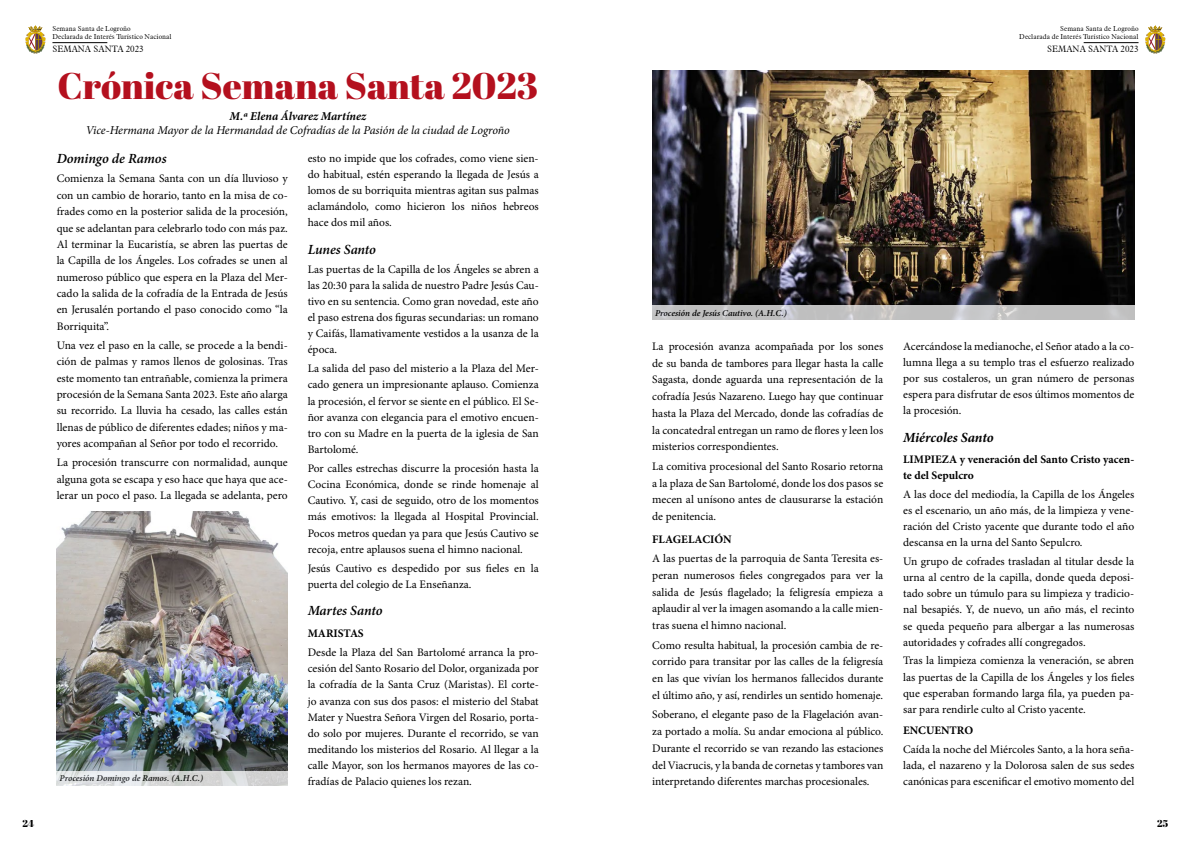
<style>
.page{position:relative;width:1191px;height:842px;background:#fff}
.page>*{position:absolute;margin:0;border:0;box-sizing:border-box;transform-origin:0 0}
.t1{font:37px "Abril Fatface";color:#b4101e}
.t2{font:italic 600 14px "Minion Pro";letter-spacing:-.01em;color:#000}
.t3{font:italic 700 14px "Minion Pro";letter-spacing:-.005em;color:#000}
.t4{font:italic 12px "Minion Pro";letter-spacing:-.005em;color:#000}
.t5{font:italic 700 12px "Minion Pro";letter-spacing:-.005em;color:#000}
.t6{font:11.5px/16.1px "Minion Pro";color:#000;text-align:justify}
.t7{font:700 11.5px/16.1px "Minion Pro";color:#000}
.t8{font:10px "Abril Fatface";color:#000}
.t9{font:italic 600 9px "Minion Pro";color:#000}
.t10{font:300 9px "Aldine 721 BT";color:#000}
.t11{font:300 7px/8.4px "Aldine 721 BT";color:#000}
</style>
<div class="page">
<svg style="left:25px;top:26px;width:21px;height:28px"></svg>
<hr style="left:52px;top:42px;width:55px;height:1px;background:#000">
<svg style="left:1145px;top:26px;width:20px;height:28px"></svg>
<hr style="left:1083px;top:42px;width:55px;height:1px;background:#000">
<img style="left:57px;top:512px;width:231px;height:259px">
<svg style="left:57px;top:771px;width:231px;height:14px;background:#dadcdd"></svg>
<img style="left:652px;top:71px;width:482px;height:234px">
<svg style="left:652px;top:305px;width:482px;height:14px;background:#c2c2c3"></svg>
<p class="t11" style="left:52px;top:24px;width:121px">Semana Santa de Logroño<br>Declarada de Interés Turístico Nacional</p>
<p class="t10" style="left:52px;top:43px;width:93px">SEMANA SANTA 2023</p>
<h1 class="t1" style="left:57px;top:60px;width:482px">Crónica Semana Santa 2023</h1>
<p class="t5" style="left:229px;top:108px;width:138px">M.ª Elena Álvarez Martínez</p>
<p class="t4" style="left:86px;top:122px;width:425px">Vice-Hermana Mayor de la Hermandad de Cofradías de la Pasión de la ciudad de Logroño</p>
<p class="t2" style="left:57px;top:149px;width:111px">Domingo de Ramos</p>
<p class="t6" style="left:57px;top:171px;width:233px;line-height:16.4px">Comienza la Semana Santa con un día lluvioso y con un cambio de horario, tanto en la misa de co&shy;frades como en la posterior salida de la procesión, que se adelantan para celebrarlo todo con más paz.<br>Al terminar la Eucaristía, se abren las puertas de la Capilla de los Ángeles. Los cofrades se unen al numeroso público que espera en la Plaza del Mer&shy;cado la salida de la cofradía de la Entrada de Jesús en Jerusalén portando el paso conocido como “la Borriquita”.</p>
<p class="t6" style="left:57px;top:337px;width:233px;line-height:16.4px">Una vez el paso en la calle, se procede a la bendi&shy;ción de palmas y ramos llenos de golosinas. Tras este momento tan entrañable, comienza la primera procesión de la Semana Santa 2023. Este año alarga su recorrido. La lluvia ha cesado, las calles están llenas de público de diferentes edades; niños y ma&shy;yores acompañan al Señor por todo el recorrido.</p>
<p class="t6" style="left:57px;top:455px;width:233px;line-height:16.4px">La procesión transcurre con normalidad, aunque alguna gota se escapa y eso hace que haya que ace&shy;lerar un poco el paso. La llegada se adelanta, pero</p>
<p class="t9" style="left:60px;top:772px;width:145px">Procesión Domingo de Ramos. (A.H.C.)</p>
<p class="t6" style="left:308px;top:150px;width:233px">esto no impide que los cofrades, como viene sien&shy;do habitual, estén esperando la llegada de Jesús a lomos de su borriquita mientras agitan sus palmas aclamándolo, como hicieron los niños hebreos hace dos mil años.</p>
<p class="t2" style="left:308px;top:239px;width:70px">Lunes Santo</p>
<p class="t6" style="left:308px;top:261px;width:233px">Las puertas de la Capilla de los Ángeles se abren a las 20:30 para la salida de nuestro Padre Jesús Cau&shy;tivo en su sentencia. Como gran novedad, este año el paso estrena dos figuras secundarias: un romano y Caifás, llamativamente vestidos a la usanza de la época.</p>
<p class="t6" style="left:308px;top:361px;width:233px">La salida del paso del misterio a la Plaza del Mer&shy;cado genera un impresionante aplauso. Comienza la procesión, el fervor se siente en el público. El Se&shy;ñor avanza con elegancia para el emotivo encuen&shy;tro con su Madre en la puerta de la iglesia de San Bartolomé.</p>
<p class="t6" style="left:308px;top:461px;width:233px">Por calles estrechas discurre la procesión hasta la Cocina Económica, donde se rinde homenaje al Cautivo. Y, casi de seguido, otro de los momentos más emotivos: la llegada al Hospital Provincial.<br>Pocos metros quedan ya para que Jesús Cautivo se recoja, entre aplausos suena el himno nacional.</p>
<p class="t6" style="left:308px;top:560px;width:233px">Jesús Cautivo es despedido por sus fieles en la puerta del colegio de La Enseñanza.</p>
<p class="t2" style="left:308px;top:601px;width:76px">Martes Santo</p>
<p class="t7" style="left:308px;top:625px;width:58px">MARISTAS</p>
<p class="t6" style="left:308px;top:645px;width:233px">Desde la Plaza del San Bartolomé arranca la pro&shy;cesión del Santo Rosario del Dolor, organizada por la cofradía de la Santa Cruz (Maristas). El corte&shy;jo avanza con sus dos pasos: el misterio del Stabat Mater y Nuestra Señora Virgen del Rosario, porta&shy;do solo por mujeres. Durante el recorrido, se van meditando los misterios del Rosario. Al llegar a la calle Mayor, son los hermanos mayores de las co&shy;fradías de Palacio quienes los rezan.</p>
<p class="t11" style="left:1019px;top:24px;width:121px;text-align:right">Semana Santa de Logroño<br>Declarada de Interés Turístico Nacional</p>
<p class="t10" style="left:1047px;top:43px;width:93px">SEMANA SANTA 2023</p>
<p class="t9" style="left:655px;top:306px;width:133px">Procesión de Jesús Cautivo. (A.H.C.)</p>
<p class="t6" style="left:652px;top:338px;width:233px;line-height:16.7px">La procesión avanza acompañada por los sones de su banda de tambores para llegar hasta la calle Sagasta, donde aguarda una representación de la cofradía Jesús Nazareno. Luego hay que continuar hasta la Plaza del Mercado, donde las cofradías de la concatedral entregan un ramo de flores y leen los misterios correspondientes.</p>
<p class="t6" style="left:652px;top:458px;width:233px;line-height:16.7px">La comitiva procesional del Santo Rosario retorna a la plaza de San Bartolomé, donde los dos pasos se mecen al unísono antes de clausurarse la estación de penitencia.</p>
<p class="t7" style="left:652px;top:531px;width:81px">FLAGELACIÓN</p>
<p class="t6" style="left:652px;top:551px;width:233px;line-height:16.7px">A las puertas de la parroquia de Santa Teresita es&shy;peran numerosos fieles congregados para ver la salida de Jesús flagelado; la feligresía empieza a aplaudir al ver la imagen asomando a la calle mien&shy;tras suena el himno nacional.</p>
<p class="t6" style="left:652px;top:637px;width:233px;line-height:16.7px">Como resulta habitual, la procesión cambia de re&shy;corrido para transitar por las calles de la feligresía en las que vivían los hermanos fallecidos durante el último año, y así, rendirles un sentido homenaje.</p>
<p class="t6" style="left:652px;top:707px;width:233px;line-height:16.7px">Soberano, el elegante paso de la Flagelación avan&shy;za portado a molía. Su andar emociona al público.<br>Durante el recorrido se van rezando las estaciones del Viacrucis, y la banda de cornetas y tambores van interpretando diferentes marchas procesionales.</p>
<p class="t6" style="left:903px;top:339px;width:233px">Acercándose la medianoche, el Señor atado a la co&shy;lumna llega a su templo tras el esfuerzo realizado por sus costaleros, un gran número de personas espera para disfrutar de esos últimos momentos de la procesión.</p>
<p class="t3" style="left:903px;top:427px;width:92px">Miércoles Santo</p>
<p class="t7" style="left:903px;top:451px;width:233px">LIMPIEZA y veneración del Santo Cristo yacen&shy;te del Sepulcro</p>
<p class="t6" style="left:903px;top:487px;width:233px">A las doce del mediodía, la Capilla de los Ángeles es el escenario, un año más, de la limpieza y vene&shy;ración del Cristo yacente que durante todo el año descansa en la urna del Santo Sepulcro.</p>
<p class="t6" style="left:903px;top:554px;width:233px">Un grupo de cofrades trasladan al titular desde la urna al centro de la capilla, donde queda deposi&shy;tado sobre un túmulo para su limpieza y tradicio&shy;nal besapiés. Y, de nuevo, un año más, el recinto se queda pequeño para albergar a las numerosas autoridades y cofrades allí congregados.</p>
<p class="t6" style="left:903px;top:653px;width:233px">Tras la limpieza comienza la veneración, se abren las puertas de la Capilla de los Ángeles y los fieles que esperaban formando larga fila, ya pueden pa&shy;sar para rendirle culto al Cristo yacente.</p>
<p class="t7" style="left:903px;top:722px;width:72px">ENCUENTRO</p>
<p class="t6" style="left:903px;top:742px;width:232px">Caída la noche del Miércoles Santo, a la hora seña&shy;lada, el nazareno y la Dolorosa salen de sus sedes canónicas para escenificar el emotivo momento del</p>
<p class="t8" style="left:23px;top:816px;width:13px">24</p>
<p class="t8" style="left:1157px;top:816px;width:12px">25</p>
</div>
